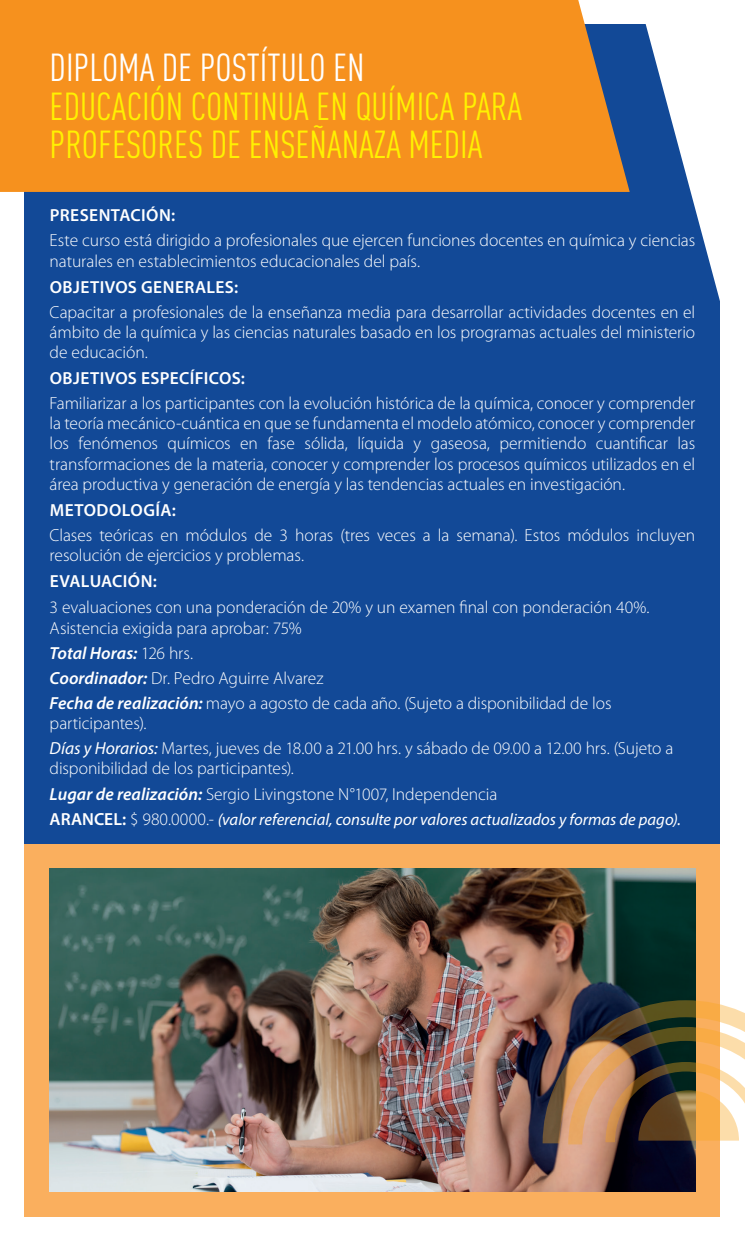
<style>
.page{position:relative;width:745px;height:1241px;background:#fff}
.page>*{position:absolute;margin:0;border:0;box-sizing:border-box;transform-origin:0 0}
.t1{font:38.5px/38.5px "DIN Cond";color:#fff101}
.t2{font:38.5px "DIN Cond";color:#fff}
.t3{font:300 17.5px/20.1px "Myriad Pro";letter-spacing:-.005em;color:#fff}
.t4{font:600 17.5px "Myriad Pro";letter-spacing:.025em;color:#fff}
.t5{font:italic 16.62px "Myriad Pro";color:#fff}
.s1{font-weight:600;font-style:italic}
.s2{font-weight:400;font-style:italic}
.s3{font-weight:600;font-style:normal;font-size:17.5px}
.s4{font-weight:300;font-style:normal;font-size:17.5px}
</style>
<div class="page">
<div style="left:25px;top:25px;width:694px;height:1190px;background:#124997"></div>
<div style="left:25px;top:843px;width:694px;height:372px;background:#faaf5e"></div>
<div style="left:0;top:0;width:629px;height:192px;background:#f6911e"></div>
<svg style="left:638px;top:24px;width:82px;height:378px"></svg>
<img style="left:50px;top:868px;width:644px;height:323px">
<svg style="left:542px;top:1000px;width:202px;height:144px;background:#8f7253"></svg>
<h1 class="t2" style="left:50px;top:45px;width:316px">DIPLOMA DE POSTÍTULO EN</h1>
<h1 class="t1" style="left:50px;top:86px;width:473px">EDUCACIÓN CONTINUA EN QUÍMICA PARA<br>PROFESORES DE ENSEÑANAZA MEDIA</h1>
<p class="t4" style="left:50px;top:203px;width:127px">PRESENTACIÓN:</p>
<p class="t3" style="left:50px;top:229px;width:646px;line-height:21px">Este curso está dirigido a profesionales que ejercen funciones docentes en química y ciencias naturales en establecimientos educacionales del país.</p>
<p class="t4" style="left:50px;top:275px;width:190px">OBJETIVOS GENERALES:</p>
<p class="t3" style="left:50px;top:301px;width:646px;text-align:justify">Capacitar a profesionales de la enseñanza media para desarrollar actividades docentes en el ámbito de la química y las ciencias naturales basado en los programas actuales del ministerio de educación.</p>
<p class="t4" style="left:50px;top:367px;width:196px">OBJETIVOS ESPECÍFICOS:</p>
<p class="t3" style="left:50px;top:393px;width:646px;text-align:justify">Familiarizar a los participantes con la evolución histórica de la química, conocer y comprender la teoría mecánico-cuántica en que se fundamenta el modelo atómico, conocer y comprender los fenómenos químicos en fase sólida, líquida y gaseosa, permitiendo cuantificar las transformaciones de la materia, conocer y comprender los procesos químicos utilizados en el área productiva y generación de energía y las tendencias actuales en investigación.</p>
<p class="t4" style="left:50px;top:498px;width:127px">METODOLOGÍA:</p>
<p class="t3" style="left:50px;top:524px;width:646px">Clases teóricas en módulos de 3 horas (tres veces a la semana). Estos módulos incluyen resolución de ejercicios y problemas.</p>
<p class="t4" style="left:50px;top:569px;width:109px">EVALUACIÓN:</p>
<p class="t3" style="left:50px;top:596px;width:601px;line-height:21px">3 evaluaciones con una ponderación de 20% y un examen final con ponderación 40%.<br>Asistencia exigida para aprobar: 75%</p>
<p class="t3" style="left:50px;top:640px;width:563px;line-height:25px"><span class="s1">Total Horas:</span> 126 hrs.<br><span class="s1">Coordinador:</span> Dr. Pedro Aguirre Alvarez<br><span class="s1">Fecha de realización:</span> mayo a agosto de cada año. (Sujeto a disponibilidad de los</p>
<p class="t3" style="left:50px;top:710px;width:624px;line-height:25px">participantes).<br><span class="s2">Días y Horarios:</span> Martes, jueves de 18.00 a 21.00 hrs. y sábado de 09.00 a 12.00 hrs. (Sujeto a</p>
<p class="t3" style="left:50px;top:755px;width:449px;line-height:25px">disponibilidad de los participantes).<br><span class="s1">Lugar de realización:</span> Sergio Livingstone N°1007, Independencia</p>
<p class="t5" style="left:50px;top:808px;width:632px"><span class="s3">ARANCEL:</span> <span class="s4">$ 980.0000.-</span> (valor referencial, consulte por valores actualizados y formas de pago).</p>
</div>
